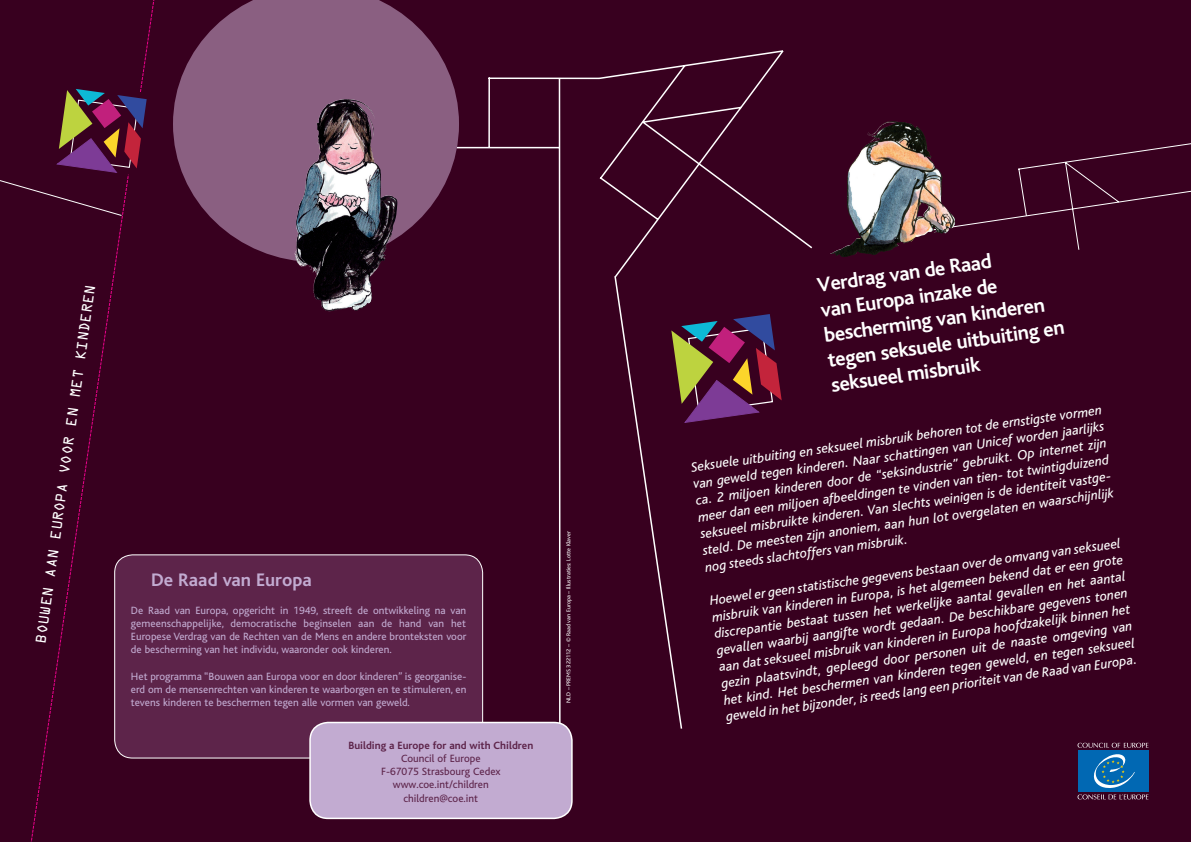
<style>
.page{position:relative;width:1191px;height:842px;background:#38001f}
.page>*{position:absolute;margin:0;border:0;box-sizing:border-box;transform-origin:0 0}
.titre_couv{font:700 21px/25.2px "Bliss";color:#fff}
.t1{font:700 19px "Bliss";color:#c2abd1}
.Normal_e{font:italic 14px/16.8px "Bliss";color:#fff}
.Normal_e-2{font:13px "OCRA Std";color:#fff}
.t2{font:11px/13.2px "Bliss";color:#c2abd1;text-align:justify}
.Normal_e-3{font:11px/13.2px "Bliss";color:#5d244a;text-align:center}
.Normal_e-4{font:6px "Bliss";color:#fff}
.s1{font-weight:700}
</style>
<div class="page">
<svg style="left:600px;top:50px;width:213px;height:679px"></svg>
<svg style="left:854px;top:138px;width:337px;height:113px"></svg>
<svg style="left:459px;top:77px;width:141px;height:657px"></svg>
<svg style="left:173px;top:0;width:286px;height:262px;fill:#8a5f81"></svg>
<div style="left:115px;top:555px;width:367px;height:203px;background:#5d244a;border-radius:18px"></div>
<div style="left:310px;top:722px;width:262px;height:96px;background:#c2abd1;border-radius:18px"></div>
<div style="left:309px;top:722px;width:263px;height:97px;border:2px solid #fff;border-radius:18px"></div>
<svg style="left:30px;top:0;width:129px;height:842px"></svg>
<img style="left:294px;top:99px;width:53px;height:168px">
<img style="left:867px;top:121px;width:29px;height:21px">
<svg style="left:671px;top:314px;width:110px;height:109px"></svg>
<svg style="left:0;top:82px;width:153px;height:135px"></svg>
<svg style="left:1077px;top:794px;width:71px;height:5px"></svg>
<div style="left:1078px;top:751px;width:70px;height:41px;background:#0168b3"></div>
<svg style="left:1077px;top:743px;width:71px;height:45px"></svg>
<p class="Normal_e-2" style="left:35px;top:642px;width:363px;rotate:-82deg">BOUWEN AAN EUROPA VOOR EN MET KINDEREN</p>
<p class="t1" style="left:151px;top:570px;width:162px">De Raad van Europa</p>
<p class="t2" style="left:131px;top:604px;width:337px">De Raad van Europa, opgericht in 1949, streeft de ontwikkeling na van gemeenschappelijke, democratische beginselen aan de hand van het Europese Verdrag van de Rechten van de Mens en andere bronteksten voor de bescherming van het individu, waaronder ook kinderen.</p>
<p class="t2" style="left:131px;top:670px;width:337px">Het programma “Bouwen aan Europa voor en door kinderen” is georganise&shy;erd om de mensenrechten van kinderen te waarborgen en te stimuleren, en tevens kinderen te beschermen tegen alle vormen van geweld.</p>
<p class="Normal_e-3" style="left:348px;top:739px;width:186px"><span class="s1">Building a Europe for and with Children<br></span>Council of Europe<br>F-67075 Strasbourg Cedex</p>
<p class="Normal_e-3" style="left:393px;top:778px;width:97px">www.coe.int/children</p>
<p class="Normal_e-3" style="left:403px;top:791px;width:76px">children@coe.int</p>
<p class="Normal_e-4" style="left:565px;top:703px;width:173px;rotate:-90deg">NLD – PREMS 322112 – © Raad van Europa – Illustraties: Lotte Klaver</p>
<p class="titre_couv" style="left:815px;top:273px;width:240px;rotate:-8deg">Verdrag van de Raad<br>van Europa inzake de bescherming van kinderen tegen seksuele uitbuiting en seksueel misbruik</p>
<p class="Normal_e" style="left:690px;top:459px;width:425px;rotate:-8deg">Seksuele uitbuiting en seksueel misbruik behoren tot de ernstigste vormen van geweld tegen kinderen. Naar schattingen van Unicef worden jaarlijks ca. 2 miljoen kinderen door de “seksindustrie” gebruikt. Op internet zijn meer dan een miljoen afbeeldingen te vinden van tien- tot twintigduizend seksueel misbruikte kinderen. Van slechts weinigen is de identiteit vastge&shy;steld. De meesten zijn anoniem, aan hun lot overgelaten en waarschijnlijk nog steeds slachtoffers van misbruik.</p>
<p class="Normal_e" style="left:708px;top:592px;width:416px;text-align:justify;rotate:-8deg">Hoewel er geen statistische gegevens bestaan over de omvang van seksueel misbruik van kinderen in Europa, is het algemeen bekend dat er een grote discrepantie bestaat tussen het werkelijke aantal gevallen en het aantal gevallen waarbij aangifte wordt gedaan. De beschikbare gegevens tonen aan dat seksueel misbruik van kinderen in Europa hoofdzakelijk binnen het gezin plaatsvindt, gepleegd door personen uit de naaste omgeving van het kind. Het beschermen van kinderen tegen geweld, en tegen seksueel geweld in het bijzonder, is reeds lang een prioriteit van de Raad van Europa.</p>
</div>
